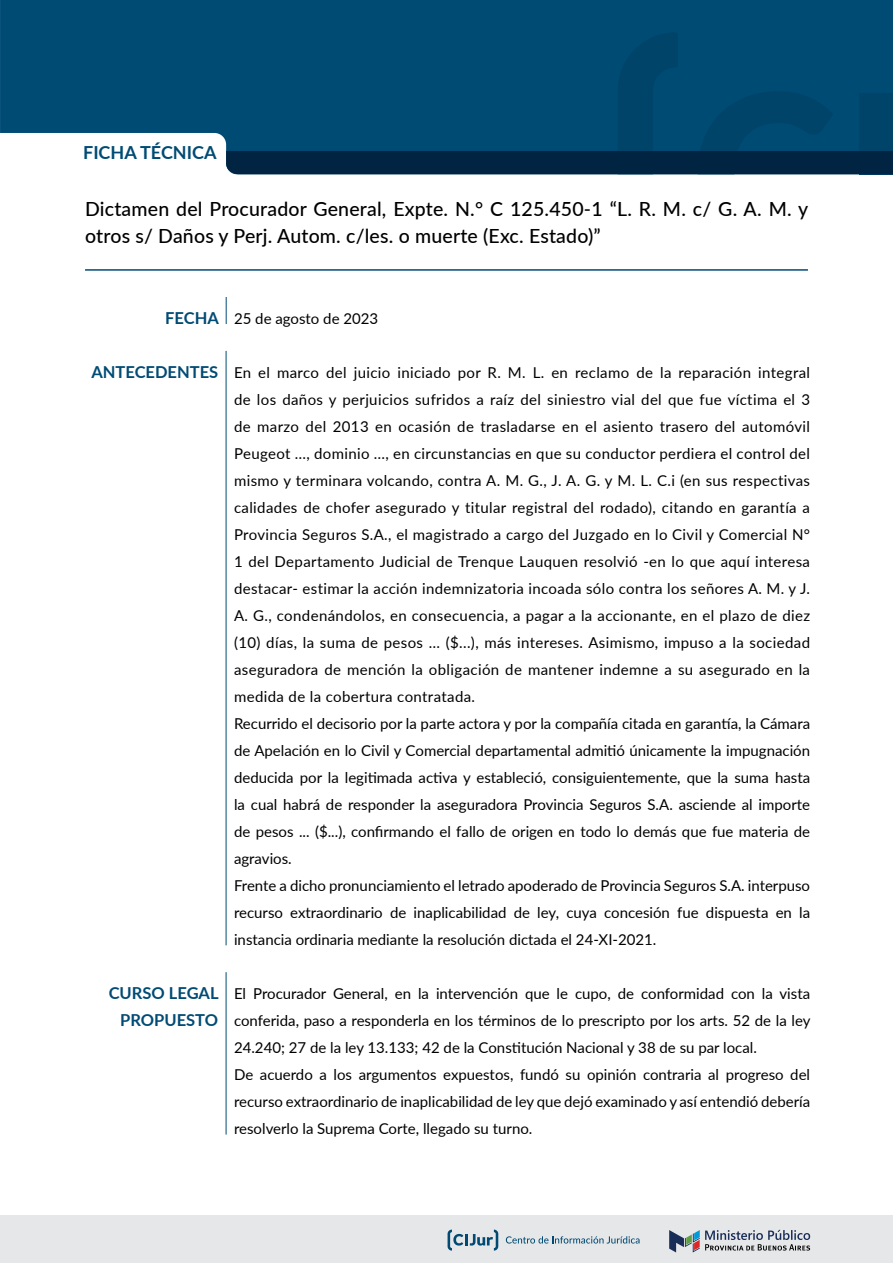
<style>
.page{position:relative;width:893px;height:1263px;background:#fff}
.page>*{position:absolute;margin:0;border:0;box-sizing:border-box;transform-origin:0 0}
.t1{font:500 19.5px/27px "Lato";letter-spacing:.01em;color:#000}
.t2{font:700 18px "Lato";color:#004b74}
.t3{font:700 16.5px/27px "Lato";color:#004b74;text-align:right}
.t4{font:15px/27px "Lato";letter-spacing:.025em;color:#000}
.t5{font:15px/27px "Lato";color:#000}
</style>
<div class="page">
<div style="left:0;top:1215px;width:893px;height:48px;background:#e6e7e8"></div>
<svg style="left:669px;top:1230px;width:141px;height:22px"></svg>
<svg style="left:506px;top:1236px;width:133px;height:7px"></svg>
<svg style="left:448px;top:1229px;width:50px;height:21px"></svg>
<div style="left:0;top:0;width:893px;height:143px;background:#004b74"></div>
<svg style="left:226px;top:32px;width:667px;height:142px;background:#00446b"></svg>
<hr style="left:85px;top:269px;width:723px;height:2px;background:#004b74">
<svg style="left:226px;top:297px;width:1px;height:27px"></svg>
<hr style="left:226px;top:351px;width:1px;height:594px;background:#004b74">
<hr style="left:226px;top:972px;width:1px;height:162px;background:#004b74">
<p class="t2" style="left:83px;top:139px;width:135px">FICHA TÉCNICA</p>
<h1 class="t1" style="left:85px;top:195px;width:725px">Dictamen del Procurador General, Expte. N.° C 125.450-1 “L. R. M. c/ G. A. M. y otros s/ Daños y Perj. Autom. c/les. o muerte (Exc. Estado)”</h1>
<p class="t3" style="left:165px;top:304px;width:55px">FECHA</p>
<p class="t5" style="left:234px;top:304px;width:146px">25 de agosto de 2023</p>
<p class="t3" style="left:91px;top:358px;width:128px">ANTECEDENTES</p>
<p class="t4" style="left:234px;top:358px;width:578px">En el marco del juicio iniciado por R. M. L. en reclamo de la reparación integral de los daños y perjuicios sufridos a raíz del siniestro vial del que fue víctima el 3 de marzo del 2013 en ocasión de trasladarse en el asiento trasero del automóvil Peugeot …, dominio …, en circunstancias en que su conductor perdiera el control del mismo y terminara volcando, contra A. M. G., J. A. G. y M. L. C.i (en sus respectivas calidades de chofer asegurado y titular registral del rodado), citando en garantía a Provincia Seguros S.A., el magistrado a cargo del Juzgado en lo Civil y Comercial N° 1 del Departamento Judicial de Trenque Lauquen resolvió -en lo que aquí interesa destacar- estimar la acción indemnizatoria incoada sólo contra los señores A. M. y J.<br>A. G., condenándolos, en consecuencia, a pagar a la accionante, en el plazo de diez (10) días, la suma de pesos … ($...), más intereses. Asimismo, impuso a la sociedad aseguradora de mención la obligación de mantener indemne a su asegurado en la medida de la cobertura contratada.<br>Recurrido el decisorio por la parte actora y por la compañía citada en garantía, la Cámara de Apelación en lo Civil y Comercial departamental admitió únicamente la impugnación deducida por la legitimada activa y estableció, consiguientemente, que la suma hasta la cual habrá de responder la aseguradora Provincia Seguros S.A. asciende al importe de pesos ... ($...), confirmando el fallo de origen en todo lo demás que fue materia de agravios.<br>Frente a dicho pronunciamiento el letrado apoderado de Provincia Seguros S.A. interpuso recurso extraordinario de inaplicabilidad de ley, cuya concesión fue dispuesta en la instancia ordinaria mediante la resolución dictada el 24-XI-2021.</p>
<p class="t3" style="left:109px;top:979px;width:111px">CURSO LEGAL<br>PROPUESTO</p>
<p class="t5" style="left:234px;top:979px;width:578px">El Procurador General, en la intervención que le cupo, de conformidad con la vista conferida, paso a responderla en los términos de lo prescripto por los arts. 52 de la ley 24.240; 27 de la ley 13.133; 42 de la Constitución Nacional y 38 de su par local.<br>De acuerdo a los argumentos expuestos, fundó su opinión contraria al progreso del recurso extraordinario de inaplicabilidad de ley que dejó examinado y así entendió debería resolverlo la Suprema Corte, llegado su turno.</p>
</div>
